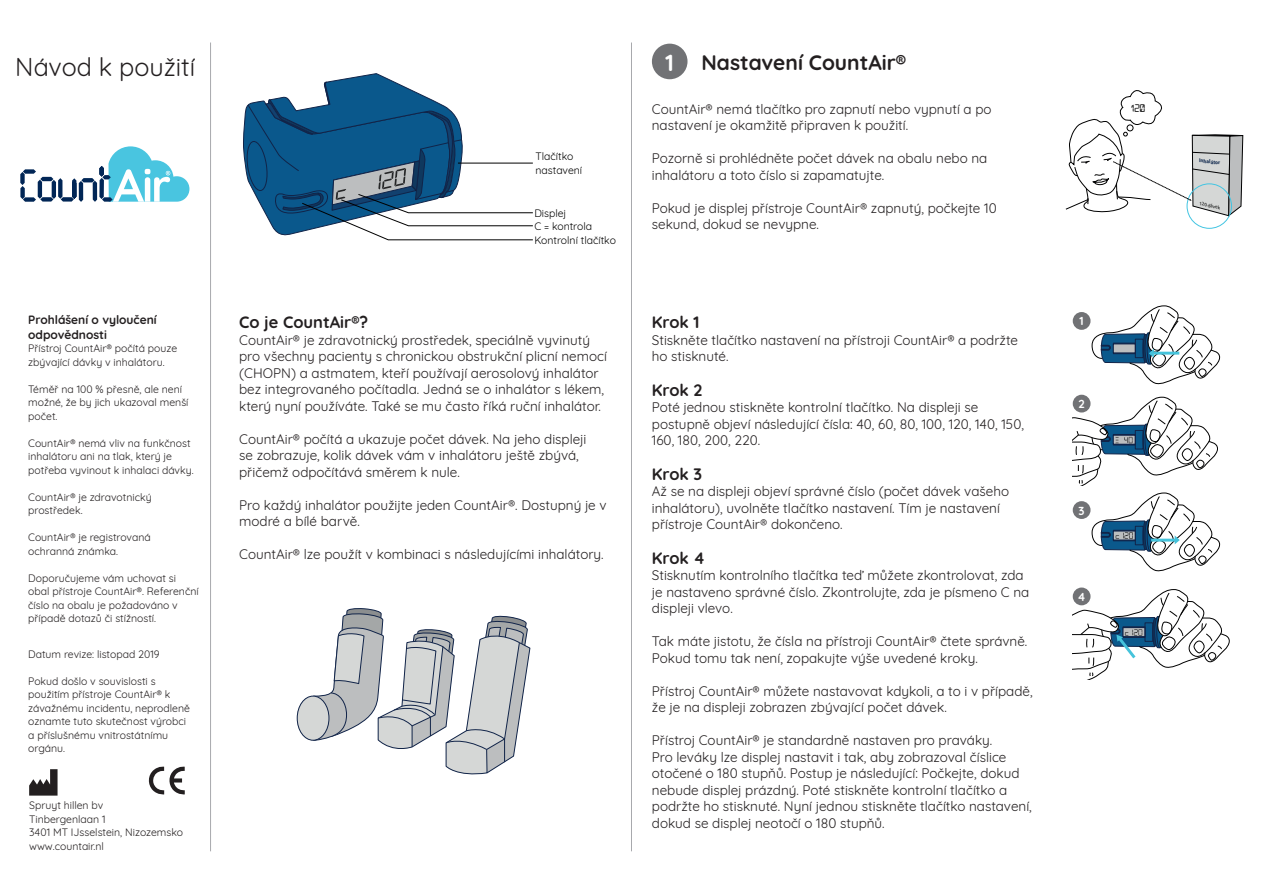
<style>
.page{position:relative;width:1263px;height:893px;background:#fff}
.page>*{position:absolute;margin:0;border:0;box-sizing:border-box;transform-origin:0 0}
.t1{font:25.2px "Quicksand";color:#231f20}
.t2{font:700 23.25px "Quicksand";color:#fff}
.t3{font:700 21px "Quicksand";color:#231f20}
.t4{font:700 16.5px "Quicksand";color:#231f20}
.t5{font:13.5px/16.5px "Quicksand";color:#231f20}
.t6{font:700 12px/15px "Quicksand";color:#231f20}
.t7{font:700 11.55px "Quicksand";color:#fff}
.t8{font:10.95px/13px "Quicksand";color:#000001}
.t9{font:10.5px/13.5px "Quicksand";color:#231f20}
.t10{font:10.5px/13.5px "Quicksand";color:#000001}
.t11{font:9.75px "Digital Counter 7";color:#000001}
.t12{font:700 5.55px "Myriad Pro";color:#122a4f;scale:.92 1}
.t13{font:italic 5.1px "Myriad Pro";color:#000001}
</style>
<div class="page">
<svg style="left:1092px;top:306px;width:128px;height:78px"></svg>
<svg style="left:1073px;top:397px;width:145px;height:89px"></svg>
<svg style="left:1092px;top:493px;width:128px;height:79px"></svg>
<svg style="left:1073px;top:589px;width:157px;height:90px"></svg>
<svg style="left:29px;top:769px;width:29px;height:27px"></svg>
<svg style="left:148px;top:766px;width:37px;height:29px"></svg>
<div style="left:652px;top:44px;width:35px;height:35px;background:#717275;border-radius:50%"></div>
<div style="left:1073px;top:312px;width:17px;height:18px;background:#717275;border-radius:50%"></div>
<div style="left:1073px;top:395px;width:17px;height:17px;background:#717275;border-radius:50%"></div>
<div style="left:1073px;top:501px;width:17px;height:18px;background:#717275;border-radius:50%"></div>
<div style="left:1073px;top:587px;width:17px;height:18px;background:#717275;border-radius:50%"></div>
<svg style="left:243px;top:73px;width:290px;height:167px"></svg>
<svg style="left:297px;top:608px;width:233px;height:167px"></svg>
<svg style="left:1066px;top:90px;width:178px;height:126px"></svg>
<hr style="left:631px;top:43px;width:1px;height:808px;background:#a8a9ad">
<hr style="left:210px;top:43px;width:1px;height:808px;background:#a8a9ad">
<svg style="left:20px;top:146px;width:169px;height:56px"></svg>
<h1 class="t1" style="left:15px;top:47px;width:181px">Návod k použití</h1>
<h3 class="t3" style="left:701px;top:45px;width:206px">Nastavení CountAir®</h3>
<h2 class="t2" style="left:665px;top:43px;width:10px">1</h2>
<p class="t6" style="left:28px;top:311px;width:130px">Prohlášení o vyloučení odpovědnosti</p>
<p class="t9" style="left:28px;top:341px;width:151px">Přístroj CountAir® počítá pouze zbývající dávky v inhalátoru.</p>
<p class="t9" style="left:28px;top:381px;width:162px">Téměř na 100 % přesně, ale není možné, že by jich ukazoval menší počet.</p>
<p class="t9" style="left:28px;top:435px;width:167px">CountAir® nemá vliv na funkčnost inhalátoru ani na tlak, který je potřeba vyvinout k inhalaci dávky.</p>
<p class="t9" style="left:28px;top:489px;width:125px">CountAir® je zdravotnický prostředek.</p>
<p class="t9" style="left:28px;top:530px;width:124px">CountAir® je registrovaná ochranná známka.</p>
<p class="t9" style="left:28px;top:570px;width:172px">Doporučujeme vám uchovat si obal přístroje CountAir®. Referenční číslo na obalu je požadováno v případě dotazů či stížností.</p>
<p class="t9" style="left:28px;top:646px;width:133px">Datum revize: listopad 2019</p>
<p class="t9" style="left:28px;top:673px;width:163px">Pokud došlo v souvislosti s použitím přístroje CountAir® k závažnému incidentu, neprodleně oznamte tuto skutečnost výrobci a příslušnému vnitrostátnímu orgánu.</p>
<p class="t9" style="left:29px;top:797px;width:155px">Spruyt hillen bv<br>Tinbergenlaan 1<br>3401 MT IJsselstein, Nizozemsko www.countair.nl</p>
<p class="t10" style="left:535px;top:149px;width:39px">Tlačítko</p>
<p class="t8" style="left:535px;top:155px;width:53px">Instelknop</p>
<p class="t8" style="left:535px;top:205px;width:67px">Beeldscherm<br>C = checken</p>
<p class="t8" style="left:535px;top:232px;width:70px">Controleknop</p>
<p class="t10" style="left:535px;top:162px;width:48px">nastavení</p>
<p class="t10" style="left:534px;top:205px;width:83px">Displej<br>C = kontrola<br>Kontrolní tlačítko</p>
<p class="t4" style="left:239px;top:309px;width:130px">Co je CountAir®?</p>
<p class="t5" style="left:239px;top:330px;width:369px">CountAir® je zdravotnický prostředek, speciálně vyvinutý pro všechny pacienty s chronickou obstrukční plicní nemocí (CHOPN) a astmatem, kteří používají aerosolový inhalátor bez integrovaného počítadla. Jedná se o inhalátor s lékem, který nyní používáte. Také se mu často říká ruční inhalátor.</p>
<p class="t5" style="left:239px;top:429px;width:349px">CountAir® počítá a ukazuje počet dávek. Na jeho displeji se zobrazuje, kolik dávek vám v inhalátoru ještě zbývá, přičemž odpočítává směrem k nule.</p>
<p class="t5" style="left:239px;top:495px;width:369px">Pro každý inhalátor použijte jeden CountAir®. Dostupný je v modré a bílé barvě.</p>
<p class="t5" style="left:239px;top:545px;width:366px">CountAir® lze použít v kombinaci s následujícími inhalátory.</p>
<p class="t5" style="left:652px;top:100px;width:341px">CountAir® nemá tlačítko pro zapnutí nebo vypnutí a po nastavení je okamžitě připraven k použití.</p>
<p class="t5" style="left:652px;top:149px;width:337px">Pozorně si prohlédněte počet dávek na obalu nebo na inhalátoru a toto číslo si zapamatujte.</p>
<p class="t5" style="left:652px;top:198px;width:346px">Pokud je displej přístroje CountAir® zapnutý, počkejte 10 sekund, dokud se nevypne.</p>
<p class="t4" style="left:652px;top:309px;width:49px">Krok 1</p>
<p class="t5" style="left:652px;top:330px;width:368px">Stiskněte tlačítko nastavení na přístroji CountAir® a podržte ho stisknuté.</p>
<p class="t4" style="left:652px;top:376px;width:52px">Krok 2</p>
<p class="t5" style="left:652px;top:398px;width:374px">Poté jednou stiskněte kontrolní tlačítko. Na displeji se postupně objeví následující čísla: 40, 60, 80, 100, 120, 140, 150,<br>160, 180, 200, 220.</p>
<p class="t4" style="left:652px;top:460px;width:52px">Krok 3</p>
<p class="t5" style="left:652px;top:482px;width:359px">Až se na displeji objeví správné číslo (počet dávek vašeho inhalátoru), uvolněte tlačítko nastavení. Tím je nastavení přístroje CountAir® dokončeno.</p>
<p class="t4" style="left:652px;top:544px;width:55px">Krok 4</p>
<p class="t5" style="left:652px;top:566px;width:379px">Stisknutím kontrolního tlačítka teď můžete zkontrolovat, zda je nastaveno správné číslo. Zkontrolujte, zda je písmeno C na displeji vlevo.</p>
<p class="t5" style="left:652px;top:632px;width:377px">Tak máte jistotu, že čísla na přístroji CountAir® čtete správně.<br>Pokud tomu tak není, zopakujte výše uvedené kroky.</p>
<p class="t5" style="left:652px;top:681px;width:382px">Přístroj CountAir® můžete nastavovat kdykoli, a to i v případě, že je na displeji zobrazen zbývající počet dávek.</p>
<p class="t5" style="left:652px;top:731px;width:381px">Přístroj CountAir® je standardně nastaven pro praváky.<br>Pro leváky lze displej nastavit i tak, aby zobrazoval číslice otočené o 180 stupňů. Postup je následující: Počkejte, dokud nebude displej prázdný. Poté stiskněte kontrolní tlačítko a podržte ho stisknuté. Nyní jednou stiskněte tlačítko nastavení, dokud se displej neotočí o 180 stupňů.</p>
<p class="t7" style="left:1079px;top:312px;width:6px">1</p>
<p class="t7" style="left:1078px;top:394px;width:8px">2</p>
<p class="t7" style="left:1078px;top:501px;width:8px">3</p>
<p class="t7" style="left:1077px;top:587px;width:10px">4</p>
<p class="t11" style="left:1129px;top:103px;width:18px">120</p>
<p class="t12" style="left:1200px;top:157px;width:24px;rotate:6deg">Inhalátor</p>
<p class="t13" style="left:1200px;top:200px;width:23px;rotate:14deg">120 dávek</p>
</div>
